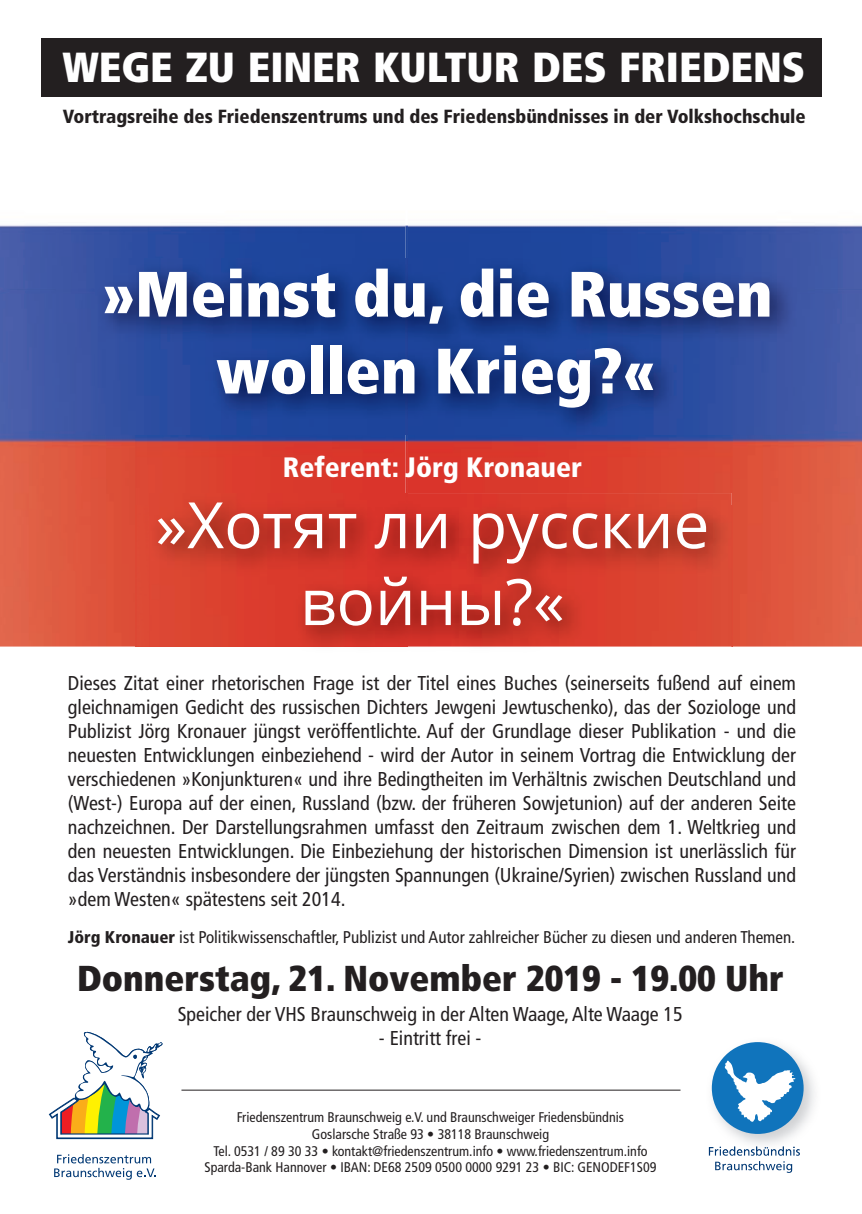
<style>
.page{position:relative;width:862px;height:1214px;background:#fff}
.page>*{position:absolute;margin:0;border:0;box-sizing:border-box;transform-origin:0 0}
.t1{font:900 condensed 64px/76.8px "Frutiger";color:#fff;text-align:center}
.t2{font:64px/76.8px "Open Sans";color:#fff;text-align:center}
.t3{font:900 condensed 42px "Frutiger";color:#fff}
.t4{font:900 condensed 36px "Frutiger";color:#231f20}
.t5{font:900 condensed 28px "Frutiger";color:#fff}
.t6{font:condensed 20px/24px "Frutiger";color:#231f20;text-align:justify}
.t7{font:900 condensed 19px "Frutiger";color:#231f20}
.t8{font:condensed 17px "Frutiger";color:#231f20}
.t9{font:condensed 14px/16.8px "Frutiger";color:#231f20;text-align:center}
.s1{font-weight:900}
</style>
<div class="page">
<img style="left:408px;top:38px;width:454px;height:255px">
<img style="left:733px;top:293px;width:129px;height:353px">
<img style="left:408px;top:434px;width:325px;height:71px">
<img style="left:732px;top:505px;width:1px;height:141px">
<svg style="left:54px;top:1154px;width:102px;height:25px"></svg>
<svg style="left:49px;top:1031px;width:114px;height:107px"></svg>
<img style="left:708px;top:1063px;width:107px;height:87px">
<svg style="left:709px;top:1146px;width:91px;height:26px"></svg>
<svg style="left:712px;top:1042px;width:91px;height:91px"></svg>
<hr style="left:181px;top:1089px;width:499px;height:1px;background:#231f20">
<img style="left:0;top:225px;width:405px;height:68px">
<img style="left:0;top:293px;width:135px;height:353px">
<img style="left:135px;top:434px;width:270px;height:71px">
<div style="left:135px;top:505px;width:14px;height:141px;background:#dd4a35"></div>
<img style="left:405px;top:225px;width:3px;height:268px">
<img style="left:96px;top:258px;width:700px;height:176px">
<img style="left:149px;top:493px;width:583px;height:154px">
<img style="left:46px;top:84px;width:787px;height:66px">
<div style="left:41px;top:38px;width:780px;height:58px;background:#231f20"></div>
<h2 class="t3" style="left:62px;top:41px;width:744px">WEGE ZU EINER KULTUR DES FRIEDENS</h2>
<p class="t7" style="left:63px;top:104px;width:744px">Vortragsreihe des Friedenszentrums und des Friedensbündnisses in der Volkshochschule</p>
<h1 class="t1" style="left:101px;top:255px;width:673px">»Meinst du, die Russen wollen Krieg?«</h1>
<h3 class="t5" style="left:283px;top:450px;width:301px">Referent: Jörg Kronauer</h3>
<h1 class="t2" style="left:155px;top:485px;width:555px">»Хотят ли русские войны?«</h1>
<p class="t6" style="left:68px;top:671px;width:729px">Dieses Zitat einer rhetorischen Frage ist der Titel eines Buches (seinerseits fußend auf einem gleichnamigen Gedicht des russischen Dichters Jewgeni Jewtuschenko), das der Soziologe und Publizist Jörg Kronauer jüngst veröffentlichte. Auf der Grundlage dieser Publikation - und die neuesten Entwicklungen einbeziehend - wird der Autor in seinem Vortrag die Entwicklung der verschiedenen »Konjunkturen« und ihre Bedingtheiten im Verhältnis zwischen Deutschland und (West-) Europa auf der einen, Russland (bzw. der früheren Sowjetunion) auf der anderen Seite nachzeichnen. Der Darstellungsrahmen umfasst den Zeitraum zwischen dem 1. Weltkrieg und den neuesten Entwicklungen. Die Einbeziehung der historischen Dimension ist unerlässlich für das Verständnis insbesondere der jüngsten Spannungen (Ukraine/Syrien) zwischen Russland und »dem Westen« spätestens seit 2014.</p>
<p class="t8" style="left:68px;top:926px;width:729px"><span class="s1">Jörg Kronauer</span> ist Politikwissenschaftler, Publizist und Autor zahlreicher Bücher zu diesen und anderen Themen.</p>
<h3 class="t4" style="left:77px;top:956px;width:708px">Donnerstag, 21. November 2019 - 19.00 Uhr</h3>
<p class="t6" style="left:178px;top:1001px;width:506px">Speicher der VHS Braunschweig in der Alten Waage, Alte Waage 15</p>
<p class="t6" style="left:379px;top:1025px;width:104px">- Eintritt frei -</p>
<p class="t9" style="left:204px;top:1108px;width:453px">Friedenszentrum Braunschweig e.V. und Braunschweiger Friedensbündnis<br>Goslarsche Straße 93 • 38118 Braunschweig<br>Tel. 0531 / 89 30 33 • kontakt@friedenszentrum.info • www.friedenszentrum.info Sparda-Bank Hannover • IBAN: DE68 2509 0500 0000 9291 23 • BIC: GENODEF1S09</p>
</div>
